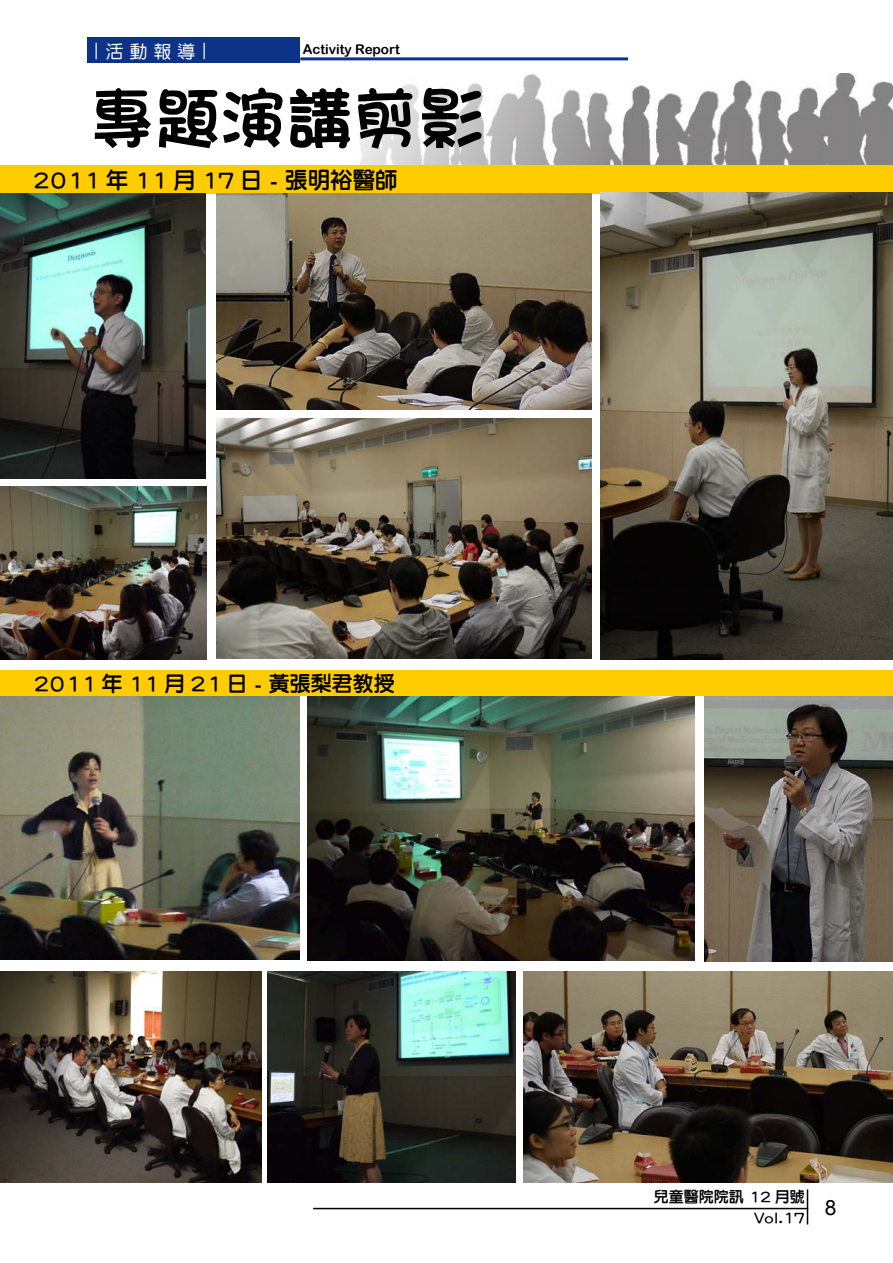
<style>
.page{position:relative;width:893px;height:1263px;background:#fff}
.page>*{position:absolute;margin:0;border:0;box-sizing:border-box;transform-origin:0 0}
.t1{font:66px "DF Fang Yuan Std W7";color:#000}
.t2{font:22.5px "DF Li Yuan Std W7";color:#000}
.t3{font:21px "DF Li Yuan Std W7";color:#000}
.t4{font:21px "Arial";color:#000}
.t5{font:18px "DF Yuan Std W5";color:#fff}
.t6{font:15px "DF Li Yuan Std W7";color:#000}
.t7{font:13.5px "Arial Rounded MT Bold";color:#000}
</style>
<div class="page">
<img style="left:523px;top:972px;width:369px;height:210px">
<img style="left:0;top:695px;width:300px;height:264px">
<img style="left:307px;top:695px;width:387px;height:265px">
<img style="left:704px;top:695px;width:189px;height:266px">
<img style="left:268px;top:972px;width:248px;height:210px">
<img style="left:0;top:971px;width:261px;height:211px">
<div style="left:87px;top:38px;width:213px;height:25px;background:#0c3388"></div>
<hr style="left:300px;top:57px;width:328px;height:3px;background:#0c3388">
<hr style="left:807px;top:1189px;width:1px;height:35px;background:#000">
<hr style="left:313px;top:1208px;width:495px;height:1px;background:#000">
<img style="left:359px;top:73px;width:534px;height:92px">
<div style="left:0;top:165px;width:893px;height:28px;background:#fc0"></div>
<div style="left:0;top:670px;width:893px;height:25px;background:#fc0"></div>
<img style="left:601px;top:192px;width:291px;height:467px">
<img style="left:216px;top:418px;width:375px;height:241px">
<img style="left:0;top:194px;width:206px;height:285px">
<img style="left:217px;top:193px;width:375px;height:216px">
<img style="left:0;top:486px;width:206px;height:173px">
<p class="t5" style="left:87px;top:60px;width:19px;rotate:-90deg">—</p>
<p class="t5" style="left:105px;top:41px;width:91px">活動報導</p>
<p class="t5" style="left:195px;top:60px;width:19px;rotate:-90deg">—</p>
<p class="t7" style="left:303px;top:41px;width:99px">Activity Report</p>
<p class="t1" style="left:89px;top:82px;width:398px">專題演講剪影</p>
<p class="t2" style="left:33px;top:168px;width:366px">2011 年 11 月 17 日 - 張明裕醫師</p>
<p class="t3" style="left:34px;top:672px;width:363px">2011 年 11 月 21 日 - 黃張梨君教授</p>
<p class="t6" style="left:654px;top:1189px;width:153px">兒童醫院院訊 12 月號</p>
<p class="t6" style="left:754px;top:1210px;width:52px">Vol.17</p>
<p class="t4" style="left:825px;top:1194px;width:13px">8</p>
</div>
